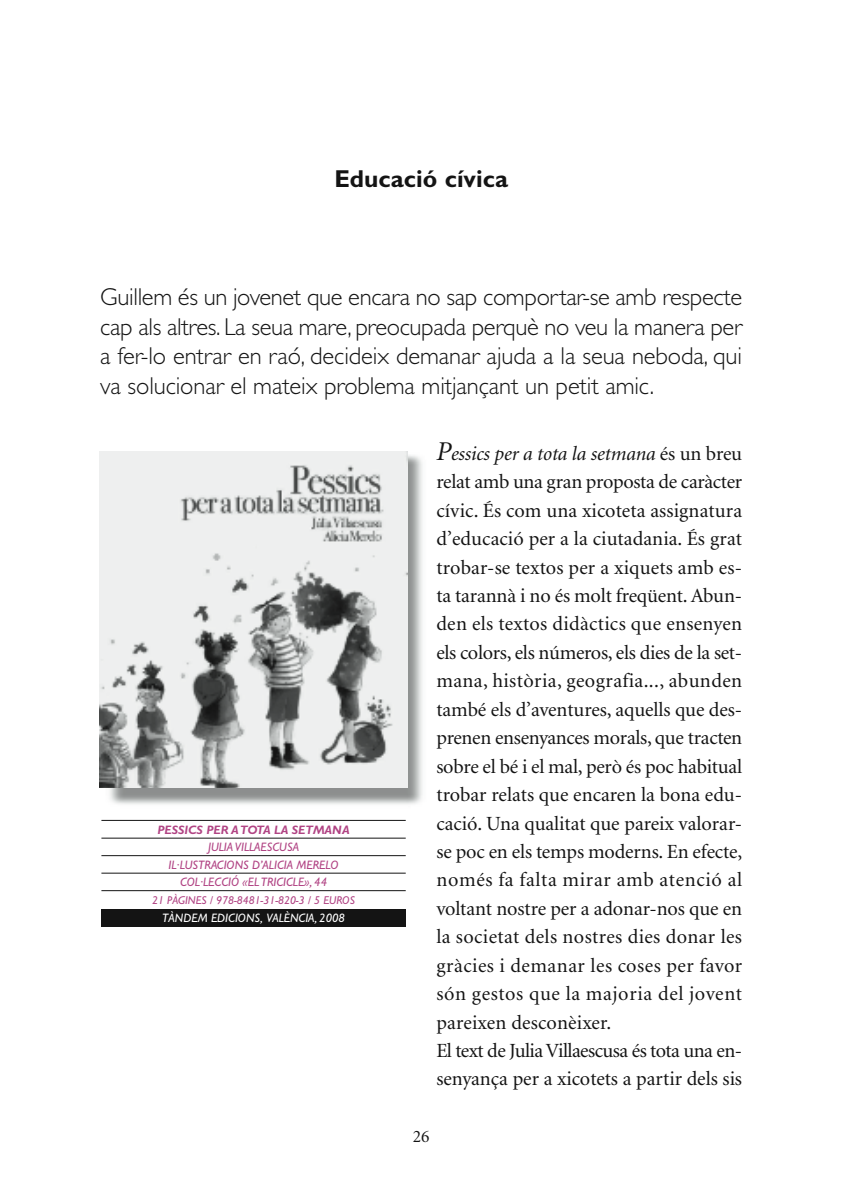
<style>
.page{position:relative;width:844px;height:1191px;background:#fff}
.page>*{position:absolute;margin:0;border:0;box-sizing:border-box;transform-origin:0 0}
.t1{font:300 24.5px/29.8px "Gill Sans";letter-spacing:-.005em;color:#141414;text-align:justify}
.t2{font:700 24.5px "Gill Sans";color:#141414}
.t3{font:20.12px/28.3px "Minion";color:#141414}
.t4{font:17.5px "Minion";color:#141414}
.t5{font:italic 12.25px/17.5px "Gill Sans";color:#b14484;text-align:center}
.t6{font:italic 12.25px "Gill Sans";color:#fff}
.t7{font:italic 700 12.25px "Gill Sans";color:#b14484}
.t8{font:italic 11.38px "Gill Sans";color:#b14484}
.s1{font-style:italic;font-size:27.12px}
.s2{font-style:italic}
</style>
<div class="page">
<img style="left:99px;top:451px;width:324px;height:353px">
<img style="left:100px;top:451px;width:307px;height:337px">
<div style="left:101px;top:909px;width:304px;height:17px;background:#141414"></div>
<hr style="left:101px;top:820px;width:304px;height:1px;background:#141414">
<hr style="left:101px;top:838px;width:304px;height:1px;background:#141414">
<hr style="left:101px;top:855px;width:304px;height:1px;background:#141414">
<hr style="left:101px;top:873px;width:304px;height:1px;background:#141414">
<hr style="left:101px;top:890px;width:304px;height:1px;background:#141414">
<p class="t2" style="left:334px;top:171px;width:175px">Educació cívica</p>
<p class="t1" style="left:100px;top:284px;width:643px">Guillem és un jovenet que encara no sap comportar-se amb respecte cap als altres. La seua mare, preocupada perquè no veu la manera per a fer-lo entrar en raó, decideix demanar ajuda a la seua neboda, qui va solucionar el mateix problema mitjançant un petit amic.</p>
<p class="t7" style="left:157px;top:825px;width:194px">PESSICS PER A TOTA LA SETMANA</p>
<p class="t5" style="left:168px;top:840px;width:172px">JULIA VILLAESCUSA<br>IL·LUSTRACIONS D’ALICIA MERELO<br>COL·LECCIÓ «EL TRICICLE», 44</p>
<p class="t8" style="left:152px;top:896px;width:204px">21 PÀGINES / 978-8481-31-820-3 / 5 EUROS</p>
<p class="t6" style="left:162px;top:913px;width:184px">TÀNDEM EDICIONS, VALÈNCIA, 2008</p>
<p class="t3" style="left:436px;top:441px;width:307px"><span class="s1">P</span><span class="s2">essics per a tota la setmana</span> és un breu relat amb una gran proposta de caràcter cívic. És com una xicoteta assignatura d’educació per a la ciutadania. És grat trobar-se textos per a xiquets amb es&shy;ta tarannà i no és molt freqüent. Abun&shy;den els textos didàctics que ensenyen els colors, els números, els dies de la set&shy;mana, història, geografia..., abunden també els d’aventures, aquells que des&shy;prenen ensenyances morals, que tracten sobre el bé i el mal, però és poc habitual trobar relats que encaren la bona edu&shy;cació. Una qualitat que pareix valorar&shy;se poc en els temps moderns. En efecte, només fa falta mirar amb atenció al voltant nostre per a adonar-nos que en la societat dels nostres dies donar les gràcies i demanar les coses per favor són gestos que la majoria del jovent pareixen desconèixer.<br>El text de Julia Villaescusa és tota una en&shy;senyança per a xicotets a partir dels sis</p>
<p class="t4" style="left:412px;top:1130px;width:18px">26</p>
</div>
